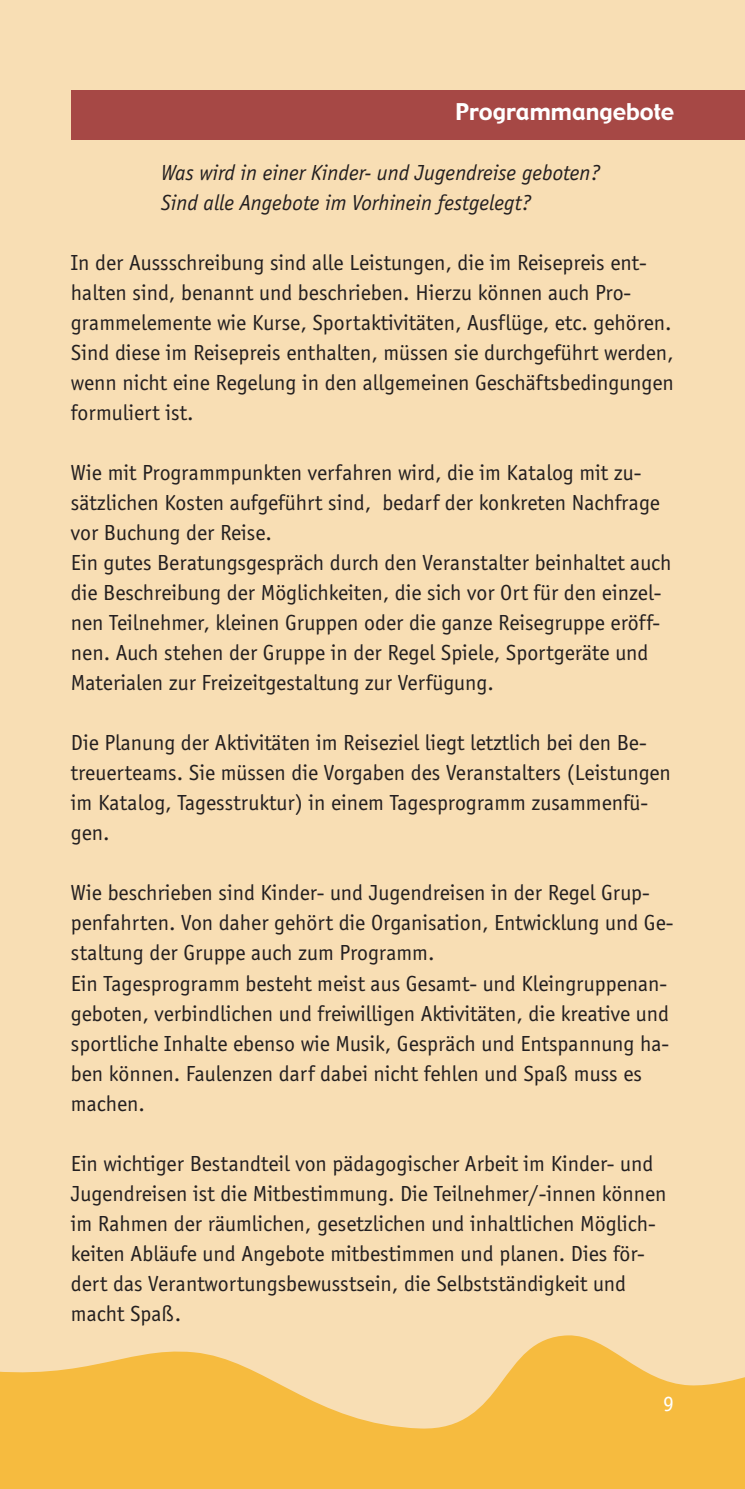
<style>
.page{position:relative;width:745px;height:1489px;background:#fff}
.page>*{position:absolute;margin:0;border:0;box-sizing:border-box;transform-origin:0 0}
.t1{font:22.5px/30px "Officina Sans";color:#231f20}
.t2{font:italic 22.5px/30px "Officina Sans";color:#231f20}
.t3{font:22.5px "Gadget";color:#fff}
.t4{font:22.5px "Officina Sans";color:#fff}
</style>
<div class="page">
<div style="left:0;top:0;width:744px;height:1488px;background:#f8deb4"></div>
<svg style="left:9px;top:1335px;width:735px;height:153px;fill:#f6bb3f"></svg>
<svg style="left:0;top:1371px;width:9px;height:117px"></svg>
<div style="left:71px;top:90px;width:673px;height:50px;background:#a64845"></div>
<p class="t3" style="left:455px;top:99px;width:220px">Programmangebote</p>
<p class="t2" style="left:161px;top:157px;width:441px">Was wird in einer Kinder- und Jugendreise geboten?<br>Sind alle Angebote im Vorhinein festgelegt?</p>
<p class="t1" style="left:71px;top:247px;width:604px">In der Aussschreibung sind alle Leistungen, die im Reisepreis ent&shy;halten sind, benannt und beschrieben. Hierzu können auch Pro&shy;grammelemente wie Kurse, Sportaktivitäten, Ausflüge, etc. gehören.<br>Sind diese im Reisepreis enthalten, müssen sie durchgeführt werden, wenn nicht eine Regelung in den allgemeinen Geschäftsbedingungen formuliert ist.</p>
<p class="t1" style="left:71px;top:457px;width:602px">Wie mit Programmpunkten verfahren wird, die im Katalog mit zu&shy;sätzlichen Kosten aufgeführt sind, bedarf der konkreten Nachfrage vor Buchung der Reise.<br>Ein gutes Beratungsgespräch durch den Veranstalter beinhaltet auch die Beschreibung der Möglichkeiten, die sich vor Ort für den einzel&shy;nen Teilnehmer, kleinen Gruppen oder die ganze Reisegruppe eröff&shy;nen. Auch stehen der Gruppe in der Regel Spiele, Sportgeräte und Materialen zur Freizeitgestaltung zur Verfügung.</p>
<p class="t1" style="left:71px;top:727px;width:601px">Die Planung der Aktivitäten im Reiseziel liegt letztlich bei den Be&shy;treuerteams. Sie müssen die Vorgaben des Veranstalters (Leistungen im Katalog, Tagesstruktur) in einem Tagesprogramm zusammenfü&shy;gen.</p>
<p class="t1" style="left:71px;top:877px;width:603px">Wie beschrieben sind Kinder- und Jugendreisen in der Regel Grup&shy;penfahrten. Von daher gehört die Organisation, Entwicklung und Ge&shy;staltung der Gruppe auch zum Programm.<br>Ein Tagesprogramm besteht meist aus Gesamt- und Kleingruppenan&shy;geboten, verbindlichen und freiwilligen Aktivitäten, die kreative und sportliche Inhalte ebenso wie Musik, Gespräch und Entspannung ha&shy;ben können. Faulenzen darf dabei nicht fehlen und Spaß muss es machen.</p>
<p class="t1" style="left:71px;top:1147px;width:597px">Ein wichtiger Bestandteil von pädagogischer Arbeit im Kinder- und Jugendreisen ist die Mitbestimmung. Die Teilnehmer/-innen können im Rahmen der räumlichen, gesetzlichen und inhaltlichen Möglich&shy;keiten Abläufe und Angebote mitbestimmen und planen. Dies för&shy;dert das Verantwortungsbewusstsein, die Selbstständigkeit und macht Spaß.</p>
<p class="t4" style="left:662px;top:1389px;width:12px">9</p>
</div>
